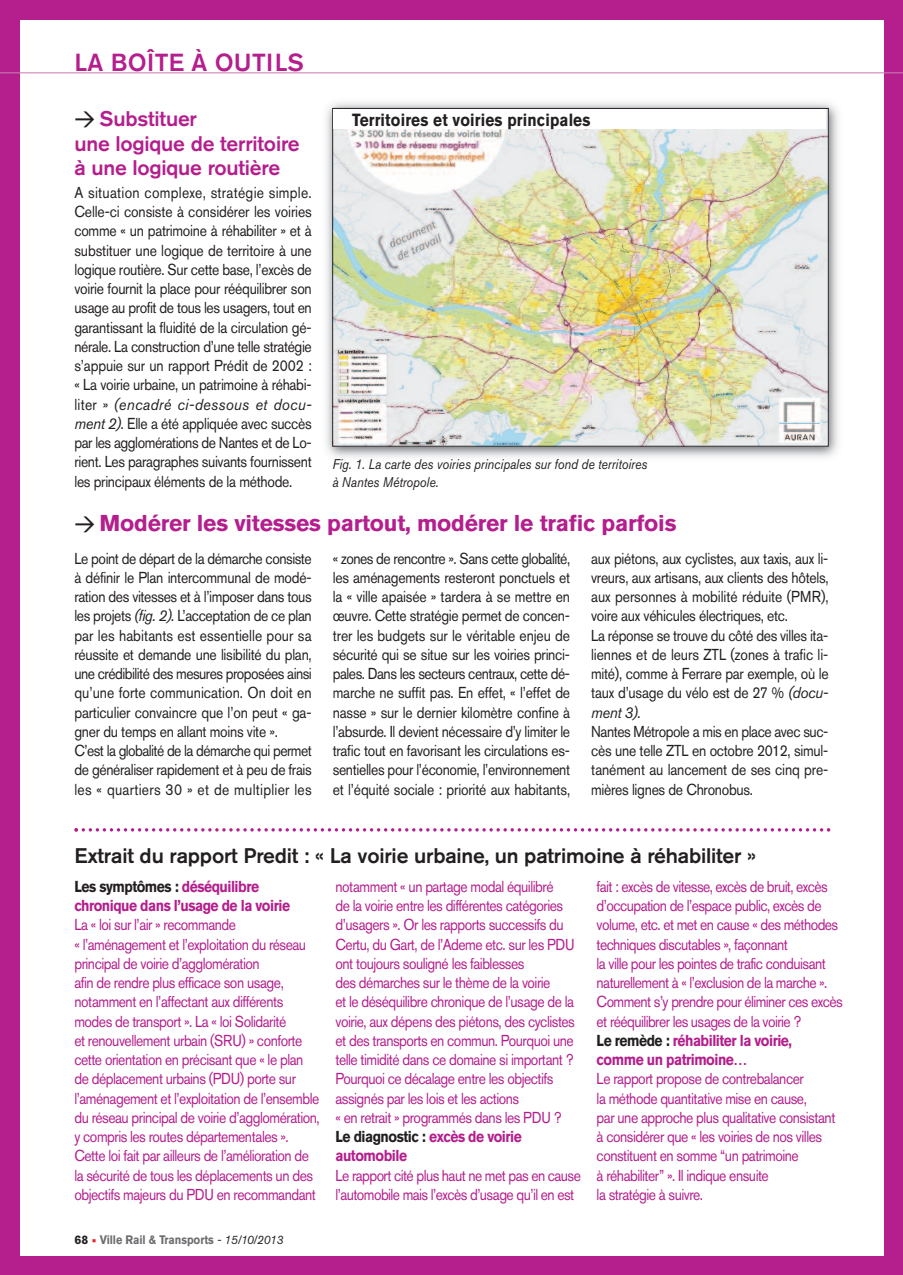
<style>
.page{position:relative;width:903px;height:1275px;background:#b41e8d}
.page>*{position:absolute;margin:0;border:0;box-sizing:border-box;transform-origin:0 0}
.t1{font:500 24.5px "Akzidenz Grotesk Std";letter-spacing:.015em;color:#b41e8d}
.t2{font:700 22.75px "Akzidenz Grotesk Std";letter-spacing:-.01em;color:#b41e8d}
.t3{font:500 21px "Akzidenz Grotesk Std";letter-spacing:-.01em;color:#231f20}
.t4{font:500 21px/24.5px "Akzidenz Grotesk Std";letter-spacing:-.01em;color:#b41e8d}
.t5{font:700 17.5px "Akzidenz Grotesk Std";letter-spacing:.01em;color:#231f20;scale:.88 1}
.t6{font:15.75px/19.2px "Akzidenz Grotesk Std";letter-spacing:-.02em;color:#231f20;text-align:justify;scale:.88 1}
.t7{font:15.75px/19.2px "Akzidenz Grotesk Std";letter-spacing:-.035em;color:#b41e8d;scale:.88 1}
.t8{font:700 15.75px/19.2px "Akzidenz Grotesk Std";letter-spacing:-.035em;color:#b41e8d;scale:.88 1}
.t9{font:italic 14px/17.5px "Akzidenz Grotesk Std";color:#231f20;scale:.88 1}
.t10{font:700 12.25px "Akzidenz Grotesk Std";letter-spacing:-.005em;color:#6c6d70;scale:.89 1}
.s1{font-family:"DIN";font-size:20.3px;color:#231f20}
.s2{font-style:italic}
.s3{font-family:"DIN";font-weight:500;font-size:20.3px;color:#231f20}
.s4{color:#231f20}
.s5{color:#ee1d23}
.s6{font-weight:400;font-style:italic;color:#231f20}
.s7{font-weight:700;color:#231f20}
.s8{font-weight:700}
</style>
<div class="page">
<div style="left:20px;top:20px;width:863px;height:1235px;background:#fff"></div>
<hr style="left:0;top:72px;width:903px;height:1px;background:#cb7eb4">
<svg style="left:74px;top:828px;width:756px;height:4px"></svg>
<img style="left:326px;top:102px;width:512px;height:356px">
<img style="left:334px;top:129px;width:492px;height:315px">
<div style="left:333px;top:109px;width:493px;height:20px;background:#fff"></div>
<h1 class="t1" style="left:74px;top:54px;width:231px">LA BOÎTE À OUTILS</h1>
<h3 class="t4" style="left:74px;top:108px;width:227px"><span class="s1">&gt;</span> Substituer<br>une logique de territoire à une logique routière</h3>
<p class="t6" style="left:74px;top:184px;width:271px">A situation complexe, stratégie simple.<br>Celle-ci consiste à considérer les voiries comme « un patrimoine à réhabiliter » et à substituer une logique de territoire à une logique routière. Sur cette base, l’excès de voirie fournit la place pour rééquilibrer son usage au profit de tous les usagers, tout en garantissant la fluidité de la circulation gé&shy;nérale. La construction d’une telle stratégie s’appuie sur un rapport Prédit de 2002 : « La voirie urbaine, un patrimoine à réhabi&shy;liter » <span class="s2">(encadré ci-dessous et docu&shy;ment 2).</span> Elle a été appliquée avec succès par les agglomérations de Nantes et de Lo&shy;rient. Les paragraphes suivants fournissent les principaux éléments de la méthode.</p>
<p class="t5" style="left:352px;top:113px;width:272px">Territoires et voiries principales</p>
<p class="t9" style="left:332px;top:457px;width:359px">Fig. 1. La carte des voiries principales sur fond de territoires à Nantes Métropole.</p>
<h2 class="t2" style="left:74px;top:515px;width:604px"><span class="s3">&gt;</span> Modérer les vitesses partout, modérer le trafic parfois</h2>
<p class="t6" style="left:74px;top:550px;width:271px;text-align:left">Le point de départ de la démarche consiste à définir le Plan intercommunal de modé&shy;ration des vitesses et à l’imposer dans tous les projets <span class="s2">(fig. 2).</span> L’acceptation de ce plan par les habitants est essentielle pour sa réussite et demande une lisibilité du plan, une crédibilité des mesures proposées ainsi qu’une forte communication. On doit en particulier convaincre que l’on peut « ga&shy;gner du temps en allant moins vite ».<br>C’est la globalité de la démarche qui permet de généraliser rapidement et à peu de frais les « quartiers 30 » et de multiplier les</p>
<p class="t6" style="left:333px;top:550px;width:271px">« zones de rencontre ». Sans cette globalité, les aménagements resteront ponctuels et la « ville apaisée » tardera à se mettre en œuvre. Cette stratégie permet de concen&shy;trer les budgets sur le véritable enjeu de sécurité qui se situe sur les voiries princi&shy;pales. Dans les secteurs centraux, cette dé&shy;marche ne suffit pas. En effet, « l’effet de nasse » sur le dernier kilomètre confine à l’absurde. Il devient nécessaire d’y limiter le trafic tout en favorisant les circulations es&shy;sentielles pour l’économie, l’environnement et l’équité sociale : priorité aux habitants,</p>
<p class="t6" style="left:591px;top:550px;width:271px;text-align:left">aux piétons, aux cyclistes, aux taxis, aux li&shy;vreurs, aux artisans, aux clients des hôtels, aux personnes à mobilité réduite (PMR), voire aux véhicules électriques, etc.<br>La réponse se trouve du côté des villes ita&shy;liennes et de leurs ZTL (zones à trafic li&shy;mité), comme à Ferrare par exemple, où le taux d’usage du vélo est de 27 % <span class="s2">(docu&shy;ment 3).</span></p>
<p class="t6" style="left:591px;top:723px;width:271px">Nantes Métropole a mis en place avec suc&shy;cès une telle ZTL en octobre 2012, simul&shy;tanément au lancement de ses cinq pre&shy;mières lignes de Chronobus.</p>
<h3 class="t3" style="left:74px;top:848px;width:683px">Extrait du rapport Predit : « La voirie urbaine, un patrimoine à réhabiliter »</h3>
<p class="t8" style="left:74px;top:878px;width:247px"><span class="s4">Les symptômes :</span> déséquilibre chronique dans l’usage de la voirie</p>
<p class="t7" style="left:74px;top:917px;width:280px">La « loi sur l’air » recommande<br>« l’aménagement et l’exploitation du réseau principal de voirie d’agglomération<br>afin de rendre plus efficace son usage, notamment en l’affectant aux différents modes de transport ». La « loi Solidarité<br>et renouvellement urbain (SRU) » conforte cette orientation en précisant que « le plan de déplacement urbains (PDU) porte sur l’aménagement et l’exploitation de l’ensemble du réseau principal de voirie d’agglomération, y compris les routes départementales ».<br>Cette loi fait par ailleurs de l’amélioration de la sécurité de tous les déplacements un des objectifs majeurs du PDU en recommandant</p>
<p class="t10" style="left:74px;top:1236px;width:236px"><span class="s4">68</span> <span class="s5">•</span> Ville Rail &amp; Transports <span class="s6">- 15/10/2013</span></p>
<p class="t7" style="left:335px;top:878px;width:274px">notamment « un partage modal équilibré<br>de la voirie entre les différentes catégories d’usagers ». Or les rapports successifs du Certu, du Gart, de l’Ademe etc. sur les PDU ont toujours souligné les faiblesses<br>des démarches sur le thème de la voirie<br>et le déséquilibre chronique de l’usage de la voirie, aux dépens des piétons, des cyclistes et des transports en commun. Pourquoi une telle timidité dans ce domaine si important ?<br>Pourquoi ce décalage entre les objectifs assignés par les lois et les actions<br>« en retrait » programmés dans les PDU ?<br><span class="s7">Le diagnostic :</span> <span class="s8">excès de voirie automobile</span></p>
<p class="t7" style="left:335px;top:1167px;width:280px">Le rapport cité plus haut ne met pas en cause l’automobile mais l’excès d’usage qu’il en est</p>
<p class="t7" style="left:597px;top:878px;width:281px">fait : excès de vitesse, excès de bruit, excès d’occupation de l’espace public, excès de volume, etc. et met en cause « des méthodes techniques discutables », façonnant<br>la ville pour les pointes de trafic conduisant naturellement à « l’exclusion de la marche ».<br>Comment s’y prendre pour éliminer ces excès et rééquilibrer les usages de la voirie ?<br><span class="s7">Le remède :</span> <span class="s8">réhabiliter la voirie, comme un patrimoine…</span></p>
<p class="t7" style="left:597px;top:1071px;width:273px">Le rapport propose de contrebalancer<br>la méthode quantitative mise en cause,<br>par une approche plus qualitative consistant à considérer que « les voiries de nos villes constituent en somme “un patrimoine<br>à réhabiliter” ». Il indique ensuite<br>la stratégie à suivre.</p>
</div>
